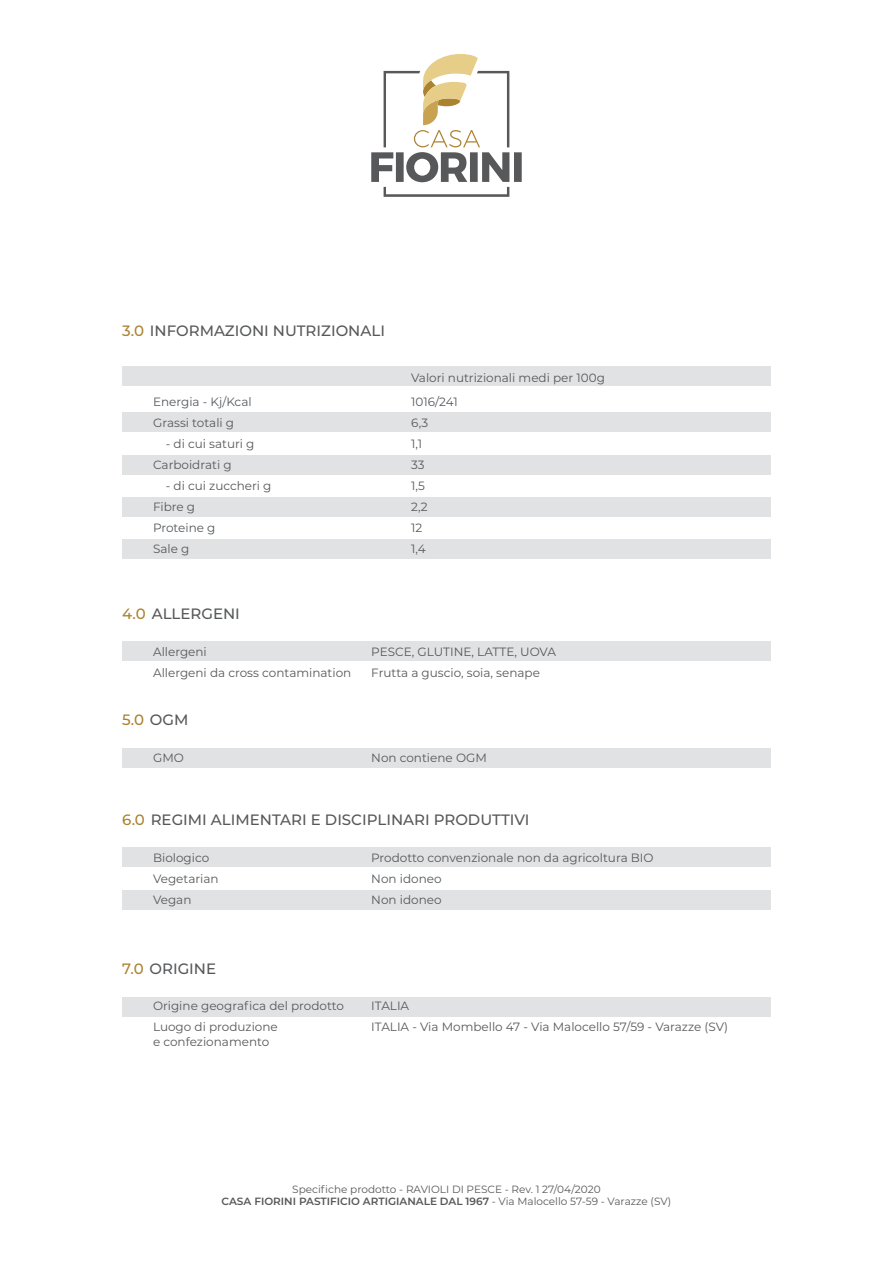
<style>
.page{position:relative;width:893px;height:1263px;background:#fff}
.page>*{position:absolute;margin:0;border:0;box-sizing:border-box;transform-origin:0 0}
.t1{font:500 15px "Montserrat";color:#57585a}
.t2{font:500 15px "Montserrat";color:#aa8230}
.t3{font:12px/21px "Montserrat";color:#57585a}
.t4{font:10.5px/12.6px "Montserrat";color:#57585a;text-align:center}
.s1{color:#aa8230}
.s2{color:#57585a}
.s3{font-weight:600}
</style>
<div class="page">
<div style="left:122px;top:642px;width:649px;height:19px;background:#e1e2e4"></div>
<div style="left:122px;top:748px;width:649px;height:19px;background:#e1e2e4"></div>
<div style="left:122px;top:848px;width:649px;height:19px;background:#e1e2e4"></div>
<div style="left:122px;top:891px;width:649px;height:19px;background:#e1e2e4"></div>
<div style="left:122px;top:998px;width:649px;height:19px;background:#e1e2e4"></div>
<svg style="left:371px;top:54px;width:151px;height:143px"></svg>
<div style="left:122px;top:413px;width:649px;height:19px;background:#e1e2e4"></div>
<div style="left:122px;top:367px;width:649px;height:19px;background:#e1e2e4"></div>
<div style="left:122px;top:456px;width:649px;height:19px;background:#e1e2e4"></div>
<div style="left:122px;top:498px;width:649px;height:19px;background:#e1e2e4"></div>
<div style="left:122px;top:540px;width:649px;height:19px;background:#e1e2e4"></div>
<p class="t1" style="left:122px;top:320px;width:264px"><span class="s1">3.0</span> INFORMAZIONI NUTRIZIONALI</p>
<p class="t3" style="left:153px;top:391px;width:100px">Energia - Kj/Kcal<br>Grassi totali g</p>
<p class="t3" style="left:153px;top:433px;width:103px;text-indent:13px">- di cui saturi g<br>Carboidrati g</p>
<p class="t3" style="left:153px;top:475px;width:120px;text-indent:13px">- di cui zuccheri g<br>Fibre g<br>Proteine g<br>Sale g</p>
<p class="t1" style="left:122px;top:603px;width:119px"><span class="s1">4.0</span> ALLERGENI</p>
<p class="t3" style="left:411px;top:367px;width:195px">Valori nutrizionali medi per 100g</p>
<p class="t3" style="left:411px;top:391px;width:48px">1016/241<br>6,3<br>1,1<br>33<br>1,5<br>2,2<br>12<br>1,4</p>
<p class="t3" style="left:153px;top:640px;width:200px">Allergeni<br>Allergeni da cross contamination</p>
<p class="t2" style="left:122px;top:710px;width:68px">5.0 <span class="s2">OGM</span></p>
<p class="t3" style="left:153px;top:747px;width:32px">GMO</p>
<p class="t3" style="left:371px;top:640px;width:186px">PESCE, GLUTINE, LATTE, UOVA<br>Frutta a guscio, soia, senape</p>
<p class="t3" style="left:371px;top:747px;width:117px">Non contiene OGM</p>
<p class="t1" style="left:122px;top:809px;width:409px"><span class="s1">6.0</span> REGIMI ALIMENTARI E DISCIPLINARI PRODUTTIVI</p>
<p class="t3" style="left:153px;top:847px;width:67px">Biologico<br>Vegetarian<br>Vegan</p>
<p class="t1" style="left:122px;top:958px;width:95px"><span class="s1">7.0</span> ORIGINE</p>
<p class="t3" style="left:153px;top:995px;width:192px">Origine geografica del prodotto<br>Luogo di produzione</p>
<p class="t3" style="left:153px;top:1030px;width:118px">e confezionamento</p>
<p class="t3" style="left:371px;top:847px;width:284px">Prodotto convenzionale non da agricoltura BIO<br>Non idoneo<br>Non idoneo</p>
<p class="t3" style="left:371px;top:995px;width:358px">ITALIA<br>ITALIA - Via Mombello 47 - Via Malocello 57/59 - Varazze (SV)</p>
<p class="t4" style="left:222px;top:1182px;width:451px">Specifiche prodotto - RAVIOLI DI PESCE - Rev. 1 27/04/2020<br><span class="s3">CASA FIORINI PASTIFICIO ARTIGIANALE DAL 1967</span> - Via Malocello 57-59 - Varazze (SV)</p>
</div>
